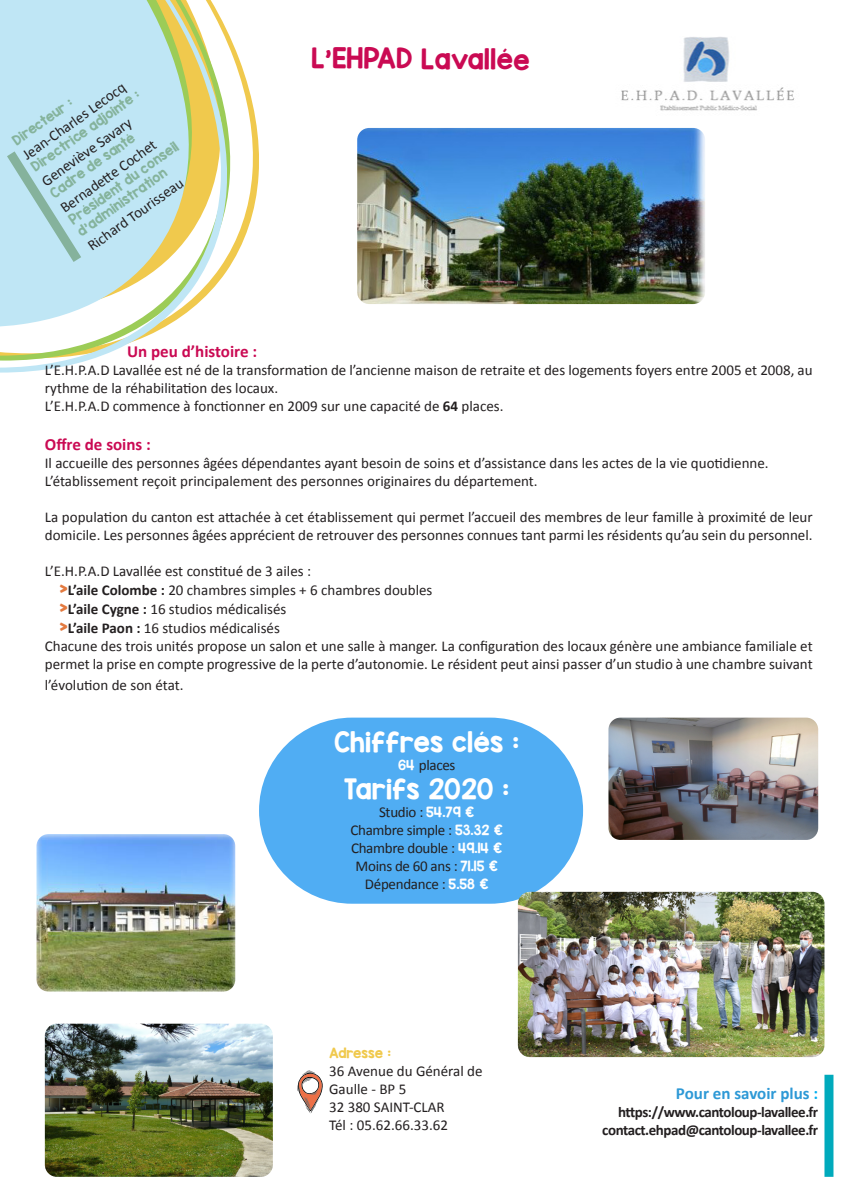
<style>
.page{position:relative;width:842px;height:1191px;background:#fff}
.page>*{position:absolute;margin:0;border:0;box-sizing:border-box;transform-origin:0 0}
.t1{font:24px "KG Red Hands";color:#fff}
.t2{font:24px "KG Red Hands";letter-spacing:-.01em;color:#ca0a53}
.t3{font:700 17px "Calibri";color:#ca0a53}
.t4{font:700 17px "Calibri";color:#2e99d6}
.t5{font:15px/18px "Calibri";color:#231f20}
.t6{font:15px "Calibri";letter-spacing:-.02em;color:#231f20}
.t7{font:700 15px "Calibri";letter-spacing:-.03em;color:#231f20}
.t8{font:12px "KG Red Hands";color:#85b39c}
.t9{font:12px "KG Red Hands";color:#f0c94d}
.s1{font-weight:700}
.s2{font-family:"KG Red Hands";font-size:16px;color:#e37a40}
.s3{font-family:"KG Red Hands";font-size:12px;color:#fff}
.s4{color:#00aeef}
</style>
<div class="page">
<svg style="left:239px;top:59px;width:20px;height:191px"></svg>
<svg style="left:0;top:0;width:229px;height:373px"></svg>
<div style="left:0;top:0;width:158px;height:315px;background:#bfe6f5"></div>
<svg style="left:297px;top:1070px;width:26px;height:43px"></svg>
<div style="left:259px;top:717px;width:324px;height:186px;background:#50adf3;border-radius:93px"></div>
<img style="left:621px;top:37px;width:174px;height:74px">
<img style="left:357px;top:128px;width:348px;height:176px">
<svg style="left:0;top:141px;width:90px;height:131px;background:#b9e1ec"></svg>
<img style="left:36px;top:834px;width:199px;height:157px">
<img style="left:608px;top:717px;width:210px;height:123px">
<img style="left:45px;top:1023px;width:228px;height:153px">
<img style="left:518px;top:891px;width:306px;height:166px">
<div style="left:824px;top:1074px;width:9px;height:102px;background:#00aabc"></div>
<p class="t5" style="left:19px;top:149px;width:124px;rotate:-35deg">Jean-Charles Lecocq</p>
<p class="t8" style="left:28px;top:161px;width:131px;rotate:-35deg">Directrice adjointe :</p>
<p class="t8" style="left:9px;top:135px;width:72px;rotate:-35deg">Directeur :</p>
<p class="t5" style="left:38px;top:175px;width:108px;rotate:-35deg">Geneviève Savary</p>
<p class="t8" style="left:47px;top:188px;width:102px;rotate:-35deg">Cadre de santé</p>
<p class="t5" style="left:57px;top:201px;width:115px;rotate:-35deg">Bernadett e Cochet</p>
<p class="t8" style="left:65px;top:214px;width:133px;rotate:-35deg">Président du conseil</p>
<p class="t8" style="left:74px;top:226px;width:108px;rotate:-35deg">d’administration</p>
<p class="t5" style="left:84px;top:239px;width:115px;rotate:-35deg">Richard Tourisseau</p>
<p class="t2" style="left:311px;top:43px;width:220px">L’EHPAD Lavallée</p>
<p class="t3" style="left:127px;top:341px;width:132px">Un peu d’histoire :</p>
<p class="t5" style="left:45px;top:361px;width:769px">L’E.H.P.A.D Lavallée est né de la transformation de l’ancienne maison de retraite et des logements foyers entre 2005 et 2008, au rythme de la réhabilitation des locaux.</p>
<p class="t5" style="left:45px;top:397px;width:460px">L’E.H.P.A.D commence à fonctionner en 2009 sur une capacité de <span class="s1">64</span> places.</p>
<p class="t3" style="left:45px;top:433px;width:108px">Offre de soins :</p>
<p class="t5" style="left:45px;top:454px;width:725px">Il accueille des personnes âgées dépendantes ayant besoin de soins et d’assistance dans les actes de la vie quotidienne.</p>
<p class="t5" style="left:45px;top:472px;width:494px">L’établissement reçoit principalement des personnes originaires du département.</p>
<p class="t5" style="left:45px;top:508px;width:769px">La population du canton est attachée à cet établissement qui permet l’accueil des membres de leur famille à proximité de leur domicile. Les personnes âgées apprécient de retrouver des personnes connues tant parmi les résidents qu’au sein du personnel.</p>
<p class="t5" style="left:45px;top:562px;width:268px">L’E.H.P.A.D Lavallée est constitué de 3 ailes :</p>
<p class="t5" style="left:59px;top:581px;width:375px"><span class="s2">&gt;</span><span class="s1">L’aile Colombe :</span> 20 chambres simples + 6 chambres doubles</p>
<p class="t5" style="left:59px;top:600px;width:229px"><span class="s2">&gt;</span><span class="s1">L’aile Cygne :</span> 16 studios médicalisés</p>
<p class="t5" style="left:59px;top:619px;width:222px"><span class="s2">&gt;</span><span class="s1">L’aile Paon :</span> 16 studios médicalisés</p>
<p class="t5" style="left:45px;top:637px;width:769px">Chacune des trois unités propose un salon et une salle à manger. La configuration des locaux génère une ambiance familiale et permet la prise en compte progressive de la perte d’autonomie. Le résident peut ainsi passer d’un studio à une chambre suivant</p>
<p class="t5" style="left:45px;top:676px;width:140px">l’évolution de son état.</p>
<p class="t1" style="left:334px;top:726px;width:187px">Chiffres clés :</p>
<p class="t5" style="left:398px;top:756px;width:59px"><span class="s3">64</span> places</p>
<p class="t1" style="left:344px;top:773px;width:167px">Tarifs 2020 :</p>
<p class="t5" style="left:379px;top:803px;width:97px">Studio : <span class="s3">54.79 €</span></p>
<p class="t6" style="left:350px;top:820px;width:154px">Chambre simple : <span class="s3">53.32 €</span></p>
<p class="t6" style="left:351px;top:838px;width:153px">Chambre double : <span class="s3">49.14 €</span></p>
<p class="t6" style="left:356px;top:856px;width:144px">Moins de 60 ans : <span class="s3">71.15 €</span></p>
<p class="t6" style="left:365px;top:874px;width:125px">Dépendance : <span class="s3">5.58 €</span></p>
<p class="t9" style="left:329px;top:1045px;width:64px">Adresse :</p>
<p class="t5" style="left:329px;top:1062px;width:155px">36 Avenue du Général de<br>Gaulle - BP 5</p>
<p class="t5" style="left:329px;top:1098px;width:117px">32 380 SAINT-CLAR</p>
<p class="t5" style="left:329px;top:1116px;width:120px">Tél : 05.62.66.33.62</p>
<p class="t4" style="left:676px;top:1082px;width:144px">Pour en savoir plus <span class="s4">:</span></p>
<p class="t7" style="left:618px;top:1102px;width:202px">https://www.cantoloup-lavallee.fr</p>
<p class="t7" style="left:602px;top:1120px;width:217px">contact.ehpad@cantoloup-lavallee.fr</p>
</div>
